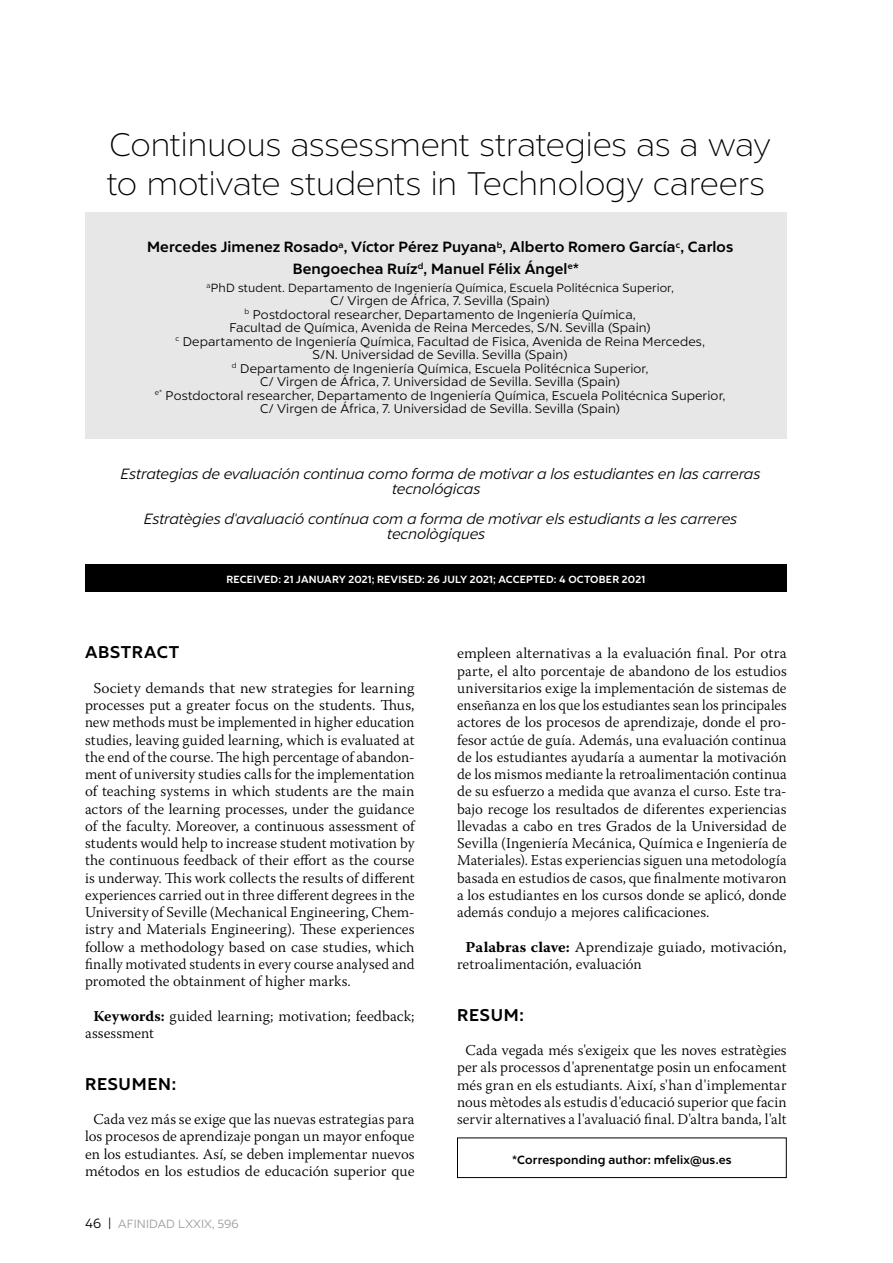
<style>
.page{position:relative;width:893px;height:1263px;background:#fff}
.page>*{position:absolute;margin:0;border:0;box-sizing:border-box;transform-origin:0 0}
.t1{font:300 33px/39.6px "Liszt FY";letter-spacing:-.01em;color:#000}
.t2{font:700 17.25px "Liszt FY";letter-spacing:.04em;color:#000}
.t3{font:300 15px/17.2px "Warnock Pro";letter-spacing:.005em;color:#000;text-align:justify;scale:1.04 1}
.t4{font:300 15px/17.2px "Warnock Pro";letter-spacing:.005em;color:#000;text-align:center}
.t5{font:italic 15px/15px "Liszt FY";color:#000;text-align:center}
.t6{font:700 15px/21px "Liszt FY";letter-spacing:.005em;color:#000;text-align:center}
.t7{font:300 15px/17.2px "Warnock Pro";letter-spacing:.005em;color:#000;scale:1.05 1}
.t8{font:12.75px/13.5px "Liszt FY";letter-spacing:.01em;color:#000;text-align:center}
.t9{font:12px "Liszt FY";letter-spacing:.01em;color:#000}
.t10{font:700 12px "Liszt FY";letter-spacing:.015em;color:#000}
.t11{font:12px "Liszt FY";letter-spacing:.01em;color:#9d9d9c}
.t12{font:700 10.5px "Liszt FY";letter-spacing:.02em;color:#fff}
.s1{font-weight:700}
.s2{font-size:13.5px;color:#000}
</style>
<div class="page">
<div style="left:457px;top:1137px;width:330px;height:41px;border:1px solid #000"></div>
<div style="left:85px;top:212px;width:702px;height:226px;background:#e7e7e7"></div>
<div style="left:85px;top:564px;width:702px;height:28px;background:#000"></div>
<h1 class="t1" style="left:107px;top:124px;width:665px">Continuous assessment strategies as a way to motivate students in Technology careers</h1>
<p class="t6" style="left:147px;top:237px;width:588px">Mercedes Jimenez Rosado<sup>a</sup>, Víctor Pérez Puyana<sup>b</sup>, Alberto Romero García<sup>c</sup>, Carlos<br>Bengoechea Ruíz<sup>d</sup>, Manuel Félix Ángel<sup>e</sup>*</p>
<p class="t9" style="left:207px;top:280px;width:468px"><sup>a</sup>PhD student. Departamento de Ingeniería Química, Escuela Politécnica Superior,</p>
<p class="t8" style="left:155px;top:294px;width:572px">C/ Virgen de África, 7. Sevilla (Spain)<br><sup>b</sup> Postdoctoral researcher, Departamento de Ingeniería Química,<br>Facultad de Química, Avenida de Reina Mercedes, S/N. Sevilla (Spain)<br><sup>c</sup> Departamento de Ingeniería Química, Facultad de Fisica, Avenida de Reina Mercedes,<br>S/N. Universidad de Sevilla. Sevilla (Spain)<br><sup>d</sup> Departamento de Ingeniería Química, Escuela Politécnica Superior,<br>C/ Virgen de África, 7. Universidad de Sevilla. Sevilla (Spain)<br><sup>e*</sup> Postdoctoral researcher, Departamento de Ingeniería Química, Escuela Politécnica Superior, C/ Virgen de África, 7. Universidad de Sevilla. Sevilla (Spain)</p>
<p class="t5" style="left:120px;top:466px;width:641px">Estrategias de evaluación continua como forma de motivar a los estudiantes en las carreras tecnológicas</p>
<p class="t5" style="left:143px;top:511px;width:595px">Estratègies d'avaluació contínua com a forma de motivar els estudiants a les carreres tecnològiques</p>
<p class="t12" style="left:227px;top:573px;width:420px">RECEIVED: 21 JANUARY 2021; REVISED: 26 JULY 2021; ACCEPTED: 4 OCTOBER 2021</p>
<p class="t2" style="left:85px;top:642px;width:96px">ABSTRACT</p>
<p class="t3" style="left:85px;top:679px;width:318px;text-indent:9px">Society demands that new strategies for learning processes put a greater focus on the students. Thus, new methods must be implemented in higher education studies, leaving guided learning, which is evaluated at the end of the course. The high percentage of abandon&shy;ment of university studies calls for the implementation of teaching systems in which students are the main actors of the learning processes, under the guidance of the faculty. Moreover, a continuous assessment of students would help to increase student motivation by the continuous feedback of their effort as the course is underway. This work collects the results of different experiences carried out in three different degrees in the University of Seville (Mechanical Engineering, Chem&shy;istry and Materials Engineering). These experiences follow a methodology based on case studies, which finally motivated students in every course analysed and promoted the obtainment of higher marks.</p>
<p class="t4" style="left:85px;top:1007px;width:331px;text-align:left;text-indent:9px"><span class="s1">Keywords:</span> guided learning; motivation; feedback; assessment</p>
<p class="t2" style="left:85px;top:1073px;width:93px">RESUMEN:</p>
<p class="t4" style="left:85px;top:1110px;width:331px">Cada vez más se exige que las nuevas estrategias para los procesos de aprendizaje pongan un mayor enfoque en los estudiantes. Así, se deben implementar nuevos métodos en los estudios de educación superior que</p>
<p class="t11" style="left:85px;top:1216px;width:155px"><span class="s2">46 |</span> AFINIDAD LXXIX, 596</p>
<p class="t3" style="left:457px;top:644px;width:318px">empleen alternativas a la evaluación final. Por otra parte, el alto porcentaje de abandono de los estudios universitarios exige la implementación de sistemas de enseñanza en los que los estudiantes sean los principales actores de los procesos de aprendizaje, donde el pro&shy;fesor actúe de guía. Además, una evaluación continua de los estudiantes ayudaría a aumentar la motivación de los mismos mediante la retroalimentación continua de su esfuerzo a medida que avanza el curso. Este tra&shy;bajo recoge los resultados de diferentes experiencias llevadas a cabo en tres Grados de la Universidad de Sevilla (Ingeniería Mecánica, Química e Ingeniería de Materiales). Estas experiencias siguen una metodología basada en estudios de casos, que finalmente motivaron a los estudiantes en los cursos donde se aplicó, donde además condujo a mejores calificaciones.</p>
<p class="t7" style="left:457px;top:938px;width:315px;text-indent:9px"><span class="s1">Palabras clave:</span> Aprendizaje guiado, motivación, retroalimentación, evaluación</p>
<p class="t2" style="left:457px;top:1004px;width:68px">RESUM:</p>
<p class="t4" style="left:457px;top:1041px;width:331px">Cada vegada més s'exigeix que les noves estratègies per als processos d'aprenentatge posin un enfocament més gran en els estudiants. Així, s'han d'implementar nous mètodes als estudis d'educació superior que facin servir alternatives a l'avaluació final. D'altra banda, l'alt</p>
<p class="t10" style="left:512px;top:1152px;width:221px">*Corresponding author: mfelix@us.es</p>
</div>
